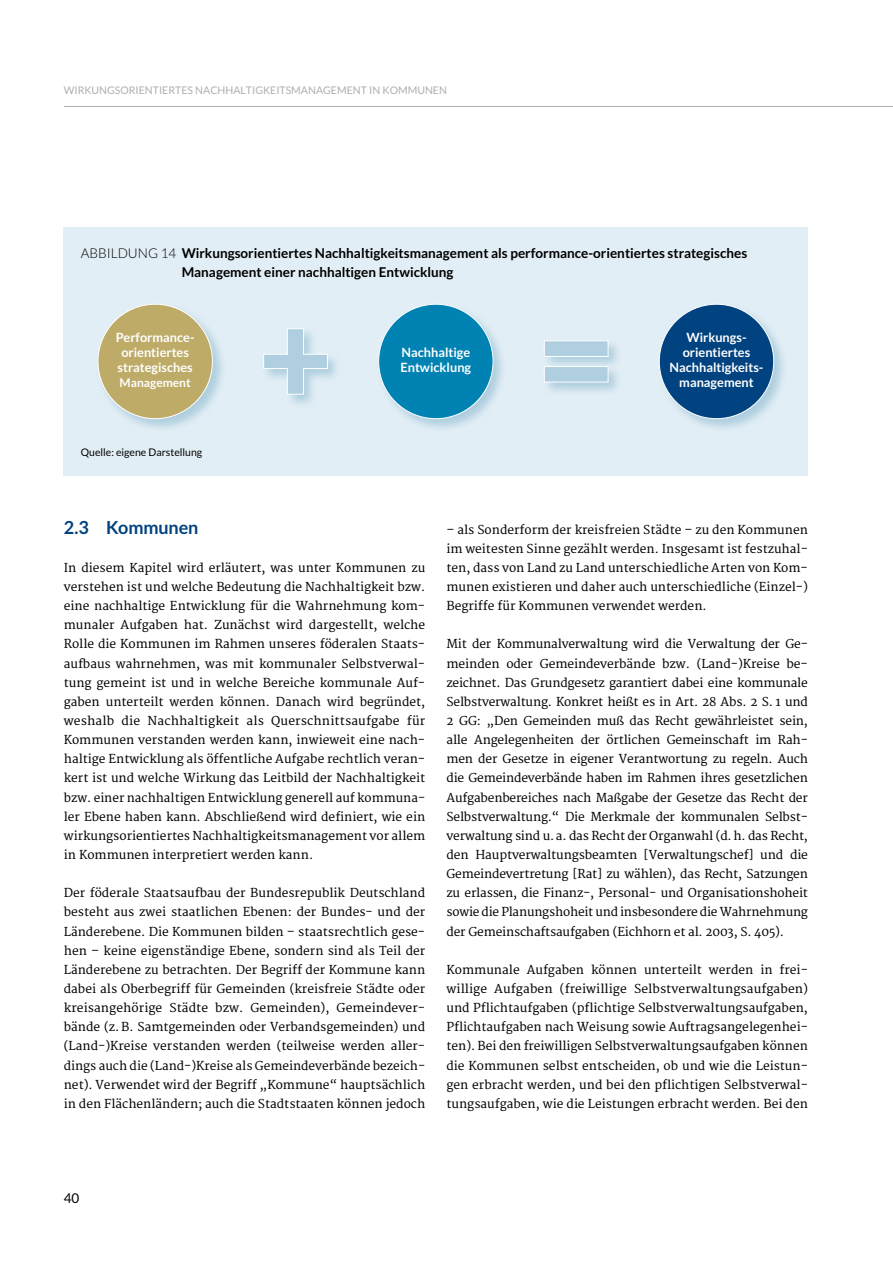
<style>
.page{position:relative;width:893px;height:1263px;background:#fff}
.page>*{position:absolute;margin:0;border:0;box-sizing:border-box;transform-origin:0 0}
.t1{font:700 18px "Lato";letter-spacing:-.005em;color:#004380}
.t2{font:700 13.5px/19.2px "Lato";color:#000}
.t3{font:13.5px "Lato";color:#000}
.t4{font:700 12.75px/15px "Lato";color:#fff}
.t5{font:12px/19.2px "Merriweather";color:#000;text-align:justify}
.t6{font:700 12px "Lato";color:#fff}
.t7{font:10.5px "Lato";color:#acafb2}
.t8{font:10.5px "Lato";color:#000}
.s1{font-weight:300}
</style>
<div class="page">
<hr style="left:64px;top:106px;width:829px;height:1px;background:#acafb2">
<div style="left:64px;top:227px;width:744px;height:249px;background:#e2eef5"></div>
<div style="left:96px;top:302px;width:131px;height:131px;background:#79aec8;opacity:.5"></div>
<div style="left:98px;top:304px;width:114px;height:115px;background:#beab67;border-radius:50%"></div>
<div style="left:376px;top:302px;width:131px;height:131px;background:#79aec8;opacity:.5"></div>
<div style="left:379px;top:304px;width:114px;height:115px;background:#0082b2;border-radius:50%"></div>
<div style="left:657px;top:302px;width:131px;height:131px;background:#79aec8;opacity:.5"></div>
<div style="left:659px;top:304px;width:115px;height:115px;background:#004380;border-radius:50%"></div>
<div style="left:261px;top:326px;width:81px;height:82px;background:#79aec8;opacity:.5"></div>
<svg style="left:263px;top:328px;width:65px;height:67px"></svg>
<div style="left:542px;top:338px;width:80px;height:59px;background:#79aec8;opacity:.5"></div>
<svg style="left:544px;top:340px;width:64px;height:42px;background:#bbd5e4"></svg>
<p class="t7" style="left:64px;top:84px;width:385px">WIRKUNGSORIENTIERTES NACHHALTIGKEITSMANAGEMENT IN KOMMUNEN</p>
<p class="t2" style="left:182px;top:243px;width:567px;text-indent:-101px"><span class="s1">ABBILDUNG 14</span> Wirkungsorientiertes Nachhaltigkeitsmanagement als performance-orientiertes strategisches<br>Management einer nachhaltigen Entwicklung</p>
<p class="t4" style="left:116px;top:330px;width:80px">Performance&shy;orientiertes strategisches</p>
<p class="t6" style="left:120px;top:376px;width:73px">Management</p>
<p class="t8" style="left:81px;top:446px;width:123px">Quelle: eigene Darstellung</p>
<p class="t4" style="left:400px;top:344px;width:72px">Nachhaltige<br>Entwicklung</p>
<p class="t4" style="left:669px;top:330px;width:95px;text-align:center">Wirkungs&shy;orientiertes<br>Nachhaltigkeits&shy;management</p>
<h1 class="t1" style="left:64px;top:517px;width:136px">2.3 Kommunen</h1>
<p class="t5" style="left:64px;top:559px;width:363px">In diesem Kapitel wird erläutert, was unter Kommunen zu verstehen ist und welche Bedeutung die Nachhaltigkeit bzw. eine nachhaltige Entwicklung für die Wahrnehmung kom&shy;munaler Aufgaben hat. Zunächst wird dargestellt, welche Rolle die Kommunen im Rahmen unseres föderalen Staats&shy;aufbaus wahrnehmen, was mit kommunaler Selbstverwal&shy;tung gemeint ist und in welche Bereiche kommunale Auf&shy;gaben unterteilt werden können. Danach wird begründet, weshalb die Nachhaltigkeit als Querschnittsaufgabe für Kommunen verstanden werden kann, inwieweit eine nach&shy;haltige Entwicklung als öffentliche Aufgabe rechtlich veran&shy;kert ist und welche Wirkung das Leitbild der Nachhaltigkeit bzw. einer nachhaltigen Entwicklung generell auf kommuna&shy;ler Ebene haben kann. Abschließend wird definiert, wie ein wirkungsorientiertes Nachhaltigkeitsmanagement vor allem in Kommunen interpretiert werden kann.</p>
<p class="t5" style="left:64px;top:884px;width:363px">Der föderale Staatsaufbau der Bundesrepublik Deutschland besteht aus zwei staatlichen Ebenen: der Bundes- und der Länderebene. Die Kommunen bilden – staatsrechtlich gese&shy;hen – keine eigenständige Ebene, sondern sind als Teil der Länderebene zu betrachten. Der Begriff der Kommune kann dabei als Oberbegriff für Gemeinden (kreisfreie Städte oder kreisangehörige Städte bzw. Gemeinden), Gemeindever&shy;bände (z. B. Samtgemeinden oder Verbandsgemeinden) und (Land-)Kreise verstanden werden (teilweise werden aller&shy;dings auch die (Land-)Kreise als Gemeindeverbände bezeich&shy;net). Verwendet wird der Begriff „Kommune“ hauptsächlich in den Flächenländern; auch die Stadtstaaten können jedoch</p>
<p class="t5" style="left:446px;top:520px;width:363px">– als Sonderform der kreisfreien Städte – zu den Kommunen im weitesten Sinne gezählt werden. Insgesamt ist festzuhal&shy;ten, dass von Land zu Land unterschiedliche Arten von Kom&shy;munen existieren und daher auch unterschiedliche (Einzel-)<br>Begriffe für Kommunen verwendet werden.</p>
<p class="t5" style="left:446px;top:635px;width:363px">Mit der Kommunalverwaltung wird die Verwaltung der Ge&shy;meinden oder Gemeindeverbände bzw. (Land-)Kreise be&shy;zeichnet. Das Grundgesetz garantiert dabei eine kommunale Selbstverwaltung. Konkret heißt es in Art. 28 Abs. 2 S. 1 und 2 GG: „Den Gemeinden muß das Recht gewährleistet sein, alle Angelegenheiten der örtlichen Gemeinschaft im Rah&shy;men der Gesetze in eigener Verantwortung zu regeln. Auch die Gemeindeverbände haben im Rahmen ihres gesetzlichen Aufgabenbereiches nach Maßgabe der Gesetze das Recht der Selbstverwaltung.“ Die Merkmale der kommunalen Selbst&shy;verwaltung sind u. a. das Recht der Organwahl (d. h. das Recht, den Hauptverwaltungsbeamten [Verwaltungschef] und die Gemeindevertretung [Rat] zu wählen), das Recht, Satzungen zu erlassen, die Finanz-, Personal- und Organisationshoheit sowie die Planungshoheit und insbesondere die Wahrnehmung der Gemeinschaftsaufgaben (Eichhorn et al. 2003, S. 405).</p>
<p class="t5" style="left:446px;top:960px;width:363px">Kommunale Aufgaben können unterteilt werden in frei&shy;willige Aufgaben (freiwillige Selbstverwaltungsaufgaben) und Pflichtaufgaben (pflichtige Selbstverwaltungsaufgaben, Pflichtaufgaben nach Weisung sowie Auftragsangelegenhei&shy;ten). Bei den freiwilligen Selbstverwaltungsaufgaben können die Kommunen selbst entscheiden, ob und wie die Leistun&shy;gen erbracht werden, und bei den pflichtigen Selbstverwal&shy;tungsaufgaben, wie die Leistungen erbracht werden. Bei den</p>
<p class="t3" style="left:64px;top:1191px;width:17px">40</p>
</div>
